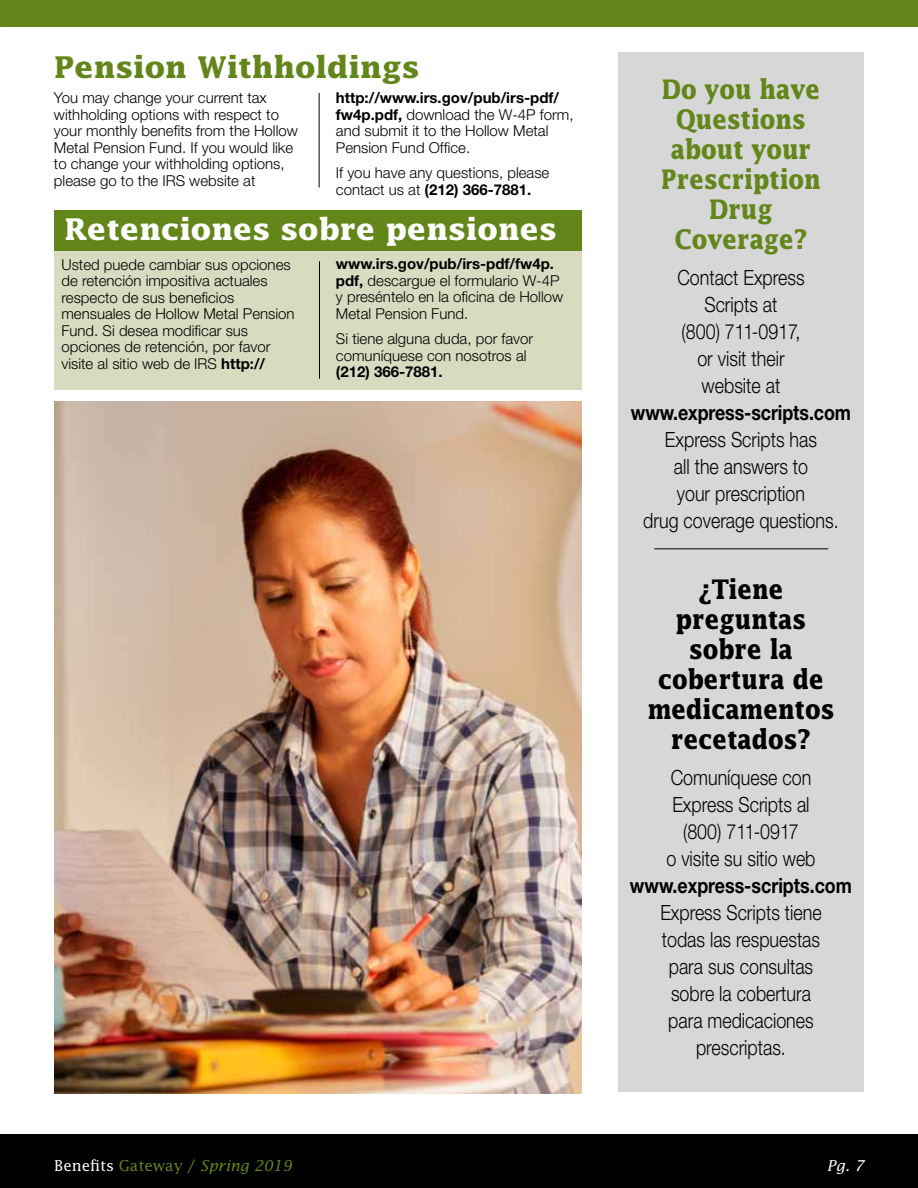
<style>
.page{position:relative;width:918px;height:1188px;background:#fff}
.page>*{position:absolute;margin:0;border:0;box-sizing:border-box;transform-origin:0 0}
.t1{font:700 30px "Lucida";color:#fff}
.t2{font:700 30px "Lucida";color:#63861a}
.t3{font:700 27px/30px "Lucida";color:#000;text-align:center;scale:.85 1}
.t4{font:700 27px/30px "Lucida";color:#63861a;text-align:center;scale:.85 1}
.t5{font:300 21px/27px "Helvetica Neue";color:#000;text-align:center;scale:.85 1}
.t6{font:700 21px "Helvetica Neue";letter-spacing:-.005em;color:#000;scale:.85 1}
.t7{font:300 15px/16.5px "Helvetica Neue";color:#000}
.t8{font:italic 15px "Lucida";color:#63861a}
.t9{font:700 15px "Helvetica Neue";color:#000}
.t10{font:italic 15px "Lucida";color:#fff}
.s1{font-weight:700}
.s2{font-style:normal;color:#fff}
.s3{font-style:normal}
</style>
<div class="page">
<div style="left:0;top:0;width:918px;height:27px;background:#63861a"></div>
<div style="left:0;top:1135px;width:918px;height:53px;background:#000"></div>
<div style="left:618px;top:53px;width:246px;height:1039px;background:#d7d7d7"></div>
<hr style="left:654px;top:548px;width:174px;height:1px;background:#000">
<div style="left:54px;top:251px;width:528px;height:139px;background:#d9dbc0"></div>
<div style="left:54px;top:210px;width:528px;height:40px;background:#63861a"></div>
<hr style="left:319px;top:261px;width:1px;height:118px;background:#000">
<hr style="left:319px;top:93px;width:1px;height:95px;background:#000">
<img style="left:54px;top:401px;width:528px;height:693px">
<h1 class="t2" style="left:54px;top:49px;width:367px">Pension Withholdings</h1>
<p class="t7" style="left:54px;top:89px;width:245px">You may change your current tax withholding options with respect to your monthly benefits from the Hollow Metal Pension Fund. If you would like to change your withholding options, please go to the IRS website at</p>
<p class="t7" style="left:336px;top:89px;width:239px"><span class="s1">http://www.irs.gov/pub/irs-pdf/ fw4p.pdf,</span> download the W-4P form, and submit it to the Hollow Metal<br>Pension Fund Office.</p>
<p class="t7" style="left:336px;top:164px;width:215px">If you have any questions, please contact us at <span class="s1">(212) 366-7881.</span></p>
<h1 class="t1" style="left:64px;top:211px;width:494px">Retenciones sobre pensiones</h1>
<p class="t7" style="left:61px;top:256px;width:235px">Usted puede cambiar sus opciones de retención impositiva actuales respecto de sus beneficios mensuales de Hollow Metal Pension<br>Fund. Si desea modificar sus opciones de retención, por favor visite al sitio web de IRS <span class="s1">http://</span></p>
<p class="t7" style="left:336px;top:256px;width:229px"><span class="s1">www.irs.gov/pub/irs-pdf/fw4p. pdf,</span> descargue el formulario W-4P y preséntelo en la oficina de Hollow<br>Metal Pension Fund.</p>
<p class="t7" style="left:336px;top:331px;width:199px">Si tiene alguna duda, por favor comuníquese con nosotros al</p>
<p class="t9" style="left:336px;top:363px;width:108px">(212) 366-7881.</p>
<h2 class="t4" style="left:661px;top:74px;width:189px">Do you have<br>Questions about your<br>Prescription<br>Drug<br>Coverage?</h2>
<h3 class="t5" style="left:677px;top:264px;width:151px">Contact Express<br>Scripts at<br>(800) 711-0917, or visit their website at</h3>
<h3 class="t6" style="left:631px;top:400px;width:260px">www.express-scripts.com</h3>
<h3 class="t5" style="left:643px;top:426px;width:231px">Express Scripts has<br>all the answers to<br>your prescription<br>drug coverage questions.</h3>
<h2 class="t3" style="left:648px;top:574px;width:221px">¿Tiene preguntas sobre la cobertura de medicamentos recetados?</h2>
<h3 class="t5" style="left:666px;top:764px;width:177px">Comuníquese con<br>Express Scripts al (800) 711-0917<br>o visite su sitio web</h3>
<h3 class="t6" style="left:630px;top:873px;width:263px">www.express-scripts.com</h3>
<h3 class="t5" style="left:660px;top:899px;width:191px">Express Scripts tiene todas las respuestas para sus consultas sobre la cobertura para medicaciones prescriptas.</h3>
<p class="t8" style="left:54px;top:1157px;width:239px"><span class="s2">Benefits</span> <span class="s3">Gateway /</span> Spring 2019</p>
<p class="t10" style="left:827px;top:1157px;width:38px">Pg. 7</p>
</div>
